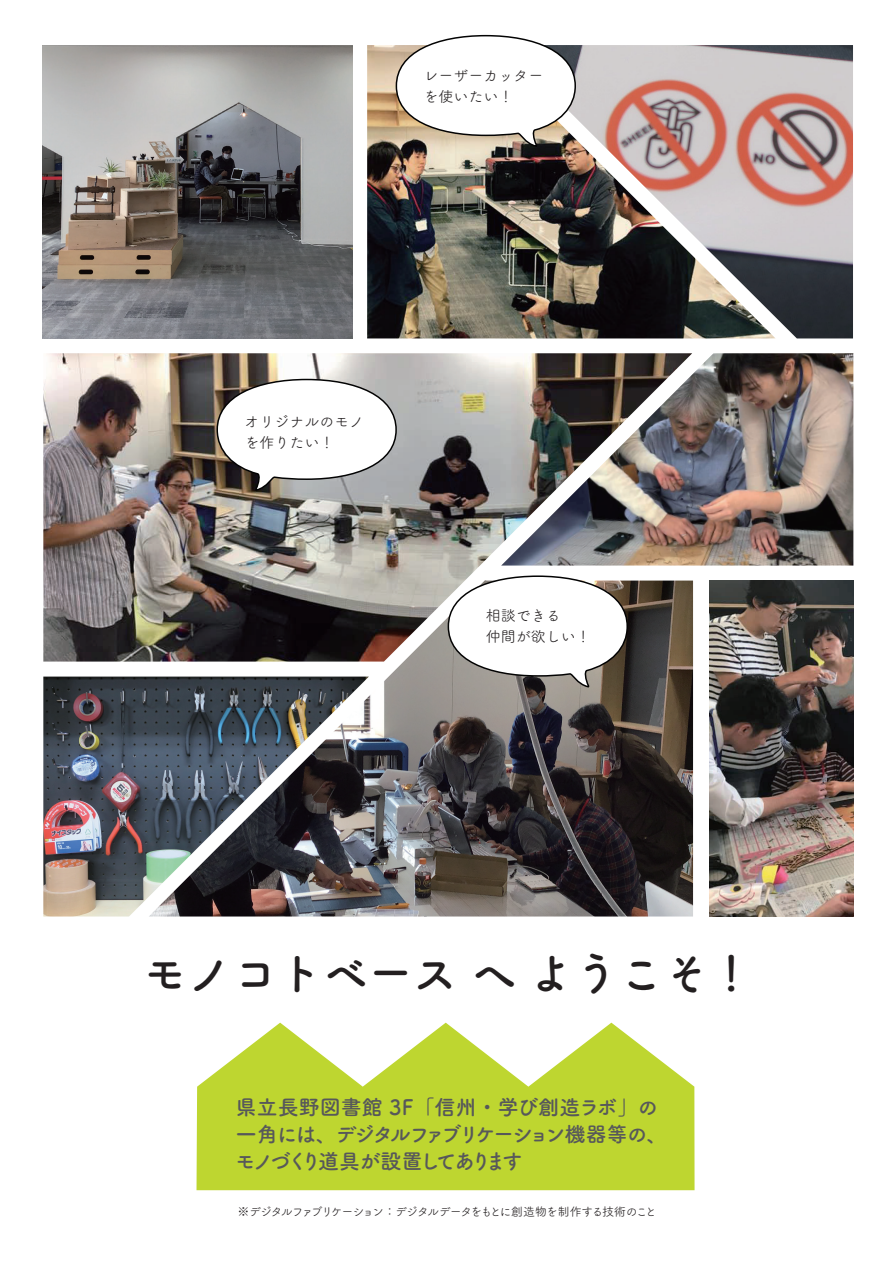
<style>
.page{position:relative;width:893px;height:1263px;background:#fff}
.page>*{position:absolute;margin:0;border:0;box-sizing:border-box;transform-origin:0 0}
.t1{font:700 45px "Tsuku A Rd Gothic";color:#231f20}
.t2{font:700 21px/27px "Tsuku A Rd Gothic";letter-spacing:-.1em;color:#57585a}
.t3{font:15px/21px "Tsuku A Rd Gothic";color:#231f20}
.t4{font:12px "Tsuku A Rd Gothic";letter-spacing:-.1em;color:#231f20}
.s1{font-family:"Koz Go Pr 6 N"}
</style>
<div class="page">
<svg style="left:196px;top:1023px;width:498px;height:167px;fill:#bed630"></svg>
<img style="left:43px;top:676px;width:106px;height:240px">
<img style="left:43px;top:353px;width:458px;height:309px">
<img style="left:501px;top:353px;width:352px;height:213px">
<img style="left:710px;top:580px;width:143px;height:336px">
<img style="left:149px;top:580px;width:544px;height:336px">
<svg style="left:216px;top:378px;width:182px;height:114px"></svg>
<img style="left:43px;top:45px;width:309px;height:293px">
<img style="left:367px;top:45px;width:136px;height:293px">
<img style="left:503px;top:45px;width:350px;height:293px">
<svg style="left:395px;top:34px;width:182px;height:114px"></svg>
<svg style="left:447px;top:575px;width:182px;height:114px"></svg>
<p class="t3" style="left:424px;top:64px;width:121px">レーザーカッターを使いたい！</p>
<p class="t3" style="left:244px;top:410px;width:121px">オリジナルのモノを作りたい！</p>
<p class="t3" style="left:486px;top:604px;width:106px">相談できる<br>仲間が欲しい！</p>
<h1 class="t1" style="left:143px;top:938px;width:612px">モノコトベース へ ようこそ！</h1>
<p class="t2" style="left:235px;top:1093px;width:434px">県立長野図書館 3F「信州・学び創造ラボ」の一角には、デジタルファブリケーション機器等の、モノづくり道具が設置してあります</p>
<p class="t4" style="left:237px;top:1202px;width:421px"><span class="s1">※</span>デジタルファブリケーション：デジタルデータをもとに創造物を制作する技術のこと</p>
</div>
